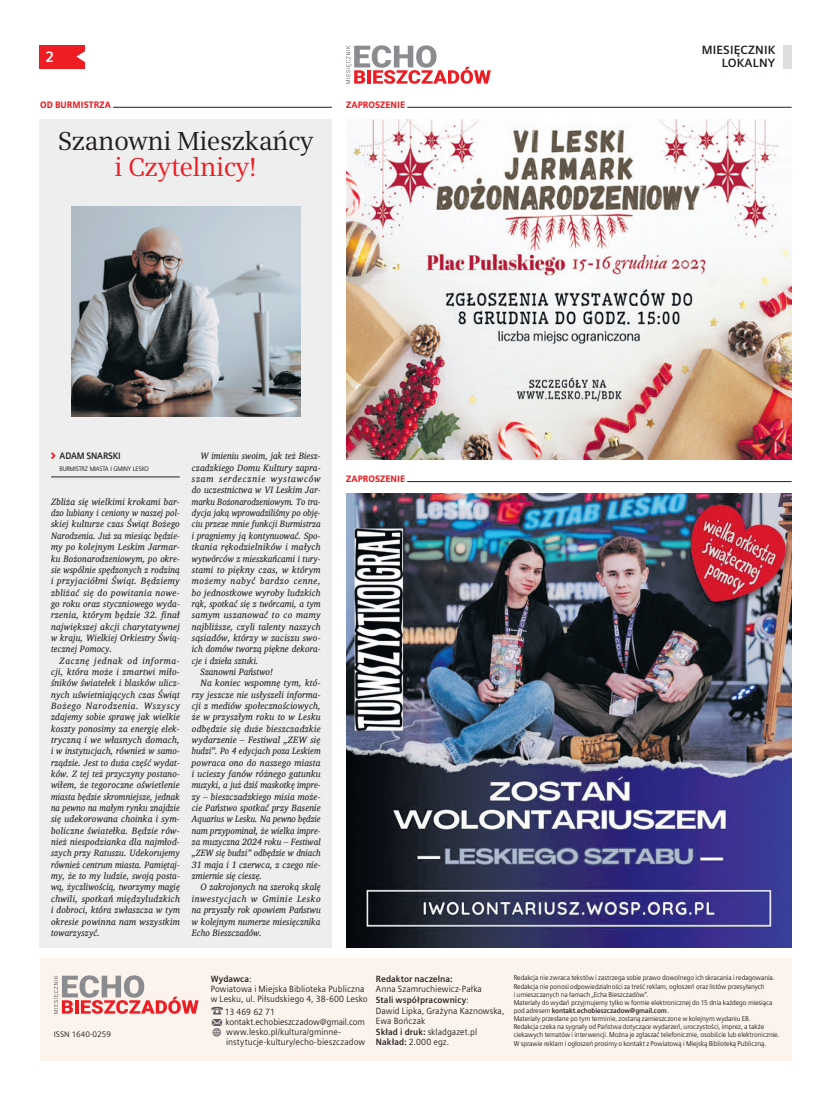
<style>
.page{position:relative;width:820px;height:1106px;background:#fff}
.page>*{position:absolute;margin:0;border:0;box-sizing:border-box;transform-origin:0 0}
.t1{font:26px "Siemens Serif";letter-spacing:-.02em;color:#231f20}
.t2{font:26px "Siemens Serif";letter-spacing:-.02em;color:#ee1d23}
.t3{font:700 15px "Siemens Sans";color:#fff}
.t4{font:700 12px/13px "Siemens Sans";letter-spacing:.015em;color:#231f20;text-align:right}
.t5{font:italic 9.4px/11.3px "Charis SIL";letter-spacing:.015em;color:#231f20;text-align:justify}
.t6{font:italic 9.4px/11.3px "Charis SIL";letter-spacing:.015em;color:#231f20;text-align:justify;scale:.96 1}
.t7{font:italic 9.4px "Charis SIL";letter-spacing:.015em;color:#231f20;scale:.93 1}
.t8{font:italic 9.4px "Charis SIL";letter-spacing:.015em;color:#231f20;scale:.95 1}
.t9{font:italic 9.4px "Charis SIL";letter-spacing:.015em;color:#231f20;scale:.9 1}
.t10{font:italic 9.4px "Charis SIL";letter-spacing:.015em;color:#231f20;scale:.92 1}
.t11{font:italic 9.4px "Charis SIL";letter-spacing:.015em;color:#231f20;scale:.94 1}
.t12{font:italic 9.4px "Charis SIL";letter-spacing:.015em;color:#231f20;scale:.91 1}
.t13{font:italic 9.4px "Charis SIL";letter-spacing:.035em;color:#231f20}
.t14{font:italic 9.4px "Charis SIL";letter-spacing:.065em;color:#231f20}
.t15{font:900 9.4px "Siemens Sans";letter-spacing:.005em;color:#ee1d23;scale:.93 1}
.t16{font:italic 9.4px "Charis SIL";letter-spacing:.09em;color:#231f20}
.t17{font:italic 9.4px "Charis SIL";letter-spacing:.04em;color:#231f20}
.t18{font:700 9.4px "Siemens Sans";letter-spacing:-.015em;color:#231f20;scale:.93 1}
.t19{font:9px/10.5px "Siemens Sans";letter-spacing:.005em;color:#231f20;scale:.95 1}
.t20{font:9px "Siemens Sans";letter-spacing:-.015em;color:#231f20;scale:.95 1}
.t21{font:700 9px "Siemens Sans";letter-spacing:.005em;color:#231f20;scale:.95 1}
.t22{font:8px "Siemens Sans";color:#231f20}
.t23{font:7px/8.1px "Siemens Sans";letter-spacing:-.015em;color:#231f20;scale:.95 1}
.t24{font:6.6px "Siemens Sans";letter-spacing:-.045em;color:#231f20;scale:.93 1}
.s1{font-weight:700}
.s2{font-family:"Modern Pictograms";font-size:14px;color:#57585a}
</style>
<div class="page">
<div style="left:40px;top:45px;width:45px;height:23px;background:#ee1d23"></div>
<div style="left:782px;top:45px;width:9px;height:24px;background:#dcdddf"></div>
<svg style="left:346px;top:45px;width:144px;height:39px"></svg>
<svg style="left:76px;top:51px;width:9px;height:11px"></svg>
<div style="left:40px;top:119px;width:292px;height:828px;background:#eeeeef"></div>
<hr style="left:40px;top:107px;width:292px;height:1px;background:#231f20">
<div style="left:40px;top:105px;width:73px;height:5px;background:#fff"></div>
<img style="left:71px;top:206px;width:229px;height:210px">
<hr style="left:51px;top:476px;width:129px;height:1px;background:#231f20">
<div style="left:40px;top:958px;width:751px;height:102px;background:#fdf3ed"></div>
<svg style="left:54px;top:975px;width:144px;height:38px"></svg>
<hr style="left:346px;top:107px;width:445px;height:1px;background:#231f20">
<div style="left:346px;top:105px;width:61px;height:5px;background:#fff"></div>
<hr style="left:346px;top:481px;width:445px;height:1px;background:#231f20">
<div style="left:346px;top:479px;width:61px;height:5px;background:#fff"></div>
<img style="left:346px;top:119px;width:445px;height:340px">
<img style="left:346px;top:493px;width:445px;height:454px">
<h2 class="t3" style="left:45px;top:49px;width:10px">2</h2>
<p class="t4" style="left:701px;top:44px;width:75px">MIESIĘCZNIK<br>LOKALNY</p>
<p class="t15" style="left:40px;top:99px;width:78px">OD BURMISTRZA</p>
<p class="t15" style="left:346px;top:99px;width:65px">ZAPROSZENIE</p>
<h1 class="t1" style="left:58px;top:127px;width:257px">Szanowni Mieszkańcy</h1>
<h1 class="t2" style="left:114px;top:153px;width:144px">i Czytelnicy!</h1>
<p class="t18" style="left:60px;top:451px;width:67px">ADAM SNARSKI</p>
<p class="t24" style="left:60px;top:465px;width:97px">BURMISTRZ MIASTA I GMINY LESKO</p>
<p class="t6" style="left:51px;top:496px;width:136px">Zbliża się wielkimi krokami bar&shy;dzo lubiany i ceniony w naszej pol&shy;skiej kulturze czas Świąt Bożego Narodzenia. Już za miesiąc będzie&shy;my po kolejnym Leskim Jarmar&shy;ku Bożonarodzeniowym, po okre&shy;sie wspólnie spędzonych z rodziną i przyjaciółmi Świąt. Będziemy zbliżać się do powitania nowe&shy;go roku oraz styczniowego wyda&shy;rzenia, którym będzie 32. finał największej akcji charytatywnej w kraju, Wielkiej Orkiestry Świą&shy;tecznej Pomocy.</p>
<p class="t5" style="left:51px;top:654px;width:130px;text-indent:9px">Zacznę jednak od informa&shy;cji, która może i zmartwi miło&shy;śników światełek i blasków ulicz&shy;nych uświetniających czas Świąt Bożego Narodzenia. Wszyscy zdajemy sobie sprawę jak wielkie koszty ponosimy za energię elek&shy;tryczną i we własnych domach, i w instytucjach, również w samo&shy;rządzie. Jest to duża część wydat&shy;ków. Z tej też przyczyny postano&shy;wiłem, że tegoroczne oświetlenie miasta będzie skromniejsze, jednak na pewno na małym rynku znajdzie się udekorowana choinka i sym&shy;boliczne światełka. Będzie rów&shy;nież niespodzianka dla najmłod&shy;szych przy Ratuszu. Udekorujemy również centrum miasta. Pamiętaj&shy;my, że to my ludzie, swoją posta&shy;wą, życzliwością, tworzymy magię chwili, spotkań międzyludzkich i dobroci, która zwłaszcza w tym okresie powinna nam wszystkim towarzyszyć.</p>
<p class="t7" style="left:200px;top:450px;width:131px">W imieniu swoim, jak też Biesz-</p>
<p class="t6" style="left:192px;top:462px;width:136px">czadzkiego Domu Kultury zapra-</p>
<p class="t16" style="left:192px;top:473px;width:130px">szam serdecznie wystawców</p>
<p class="t8" style="left:192px;top:484px;width:137px">do uczestnictwa w VI Leskim Jar-</p>
<p class="t9" style="left:192px;top:496px;width:144px">marku Bożonarodzeniowym. To tra-</p>
<p class="t12" style="left:192px;top:507px;width:143px">dycja jaką wprowadziliśmy po obję-</p>
<p class="t7" style="left:192px;top:519px;width:140px">ciu przeze mnie funkcji Burmistrza</p>
<p class="t7" style="left:192px;top:530px;width:140px">i pragniemy ją kontynuować. Spo-</p>
<p class="t13" style="left:192px;top:541px;width:130px">tkania rękodzielników i małych</p>
<p class="t7" style="left:192px;top:553px;width:140px">wytwórców z mieszkańcami i tury-</p>
<p class="t13" style="left:192px;top:564px;width:130px">stami to piękny czas, w którym</p>
<p class="t14" style="left:192px;top:575px;width:130px">możemy nabyć bardzo cenne,</p>
<p class="t5" style="left:192px;top:586px;width:130px">bo jednostkowe wyroby ludzkich</p>
<p class="t7" style="left:192px;top:598px;width:140px">rąk, spotkać się z twórcami, a tym</p>
<p class="t17" style="left:192px;top:609px;width:130px">samym uszanować to co mamy</p>
<p class="t5" style="left:192px;top:620px;width:130px">najbliższe, czyli talenty naszych</p>
<p class="t5" style="left:192px;top:632px;width:130px">sąsiadów, którzy w zaciszu swo-</p>
<p class="t11" style="left:192px;top:643px;width:138px">ich domów tworzą piękne dekora-</p>
<p class="t7" style="left:192px;top:655px;width:73px">cje i dzieła sztuki.</p>
<p class="t7" style="left:200px;top:666px;width:80px">Szanowni Państwo!</p>
<p class="t5" style="left:200px;top:677px;width:122px">Na koniec wspomnę tym, któ-</p>
<p class="t6" style="left:192px;top:688px;width:136px">rzy jeszcze nie usłyszeli informa-</p>
<p class="t5" style="left:192px;top:700px;width:130px">cji z mediów społecznościowych,</p>
<p class="t5" style="left:192px;top:711px;width:130px">że w przyszłym roku to w Lesku</p>
<p class="t5" style="left:192px;top:722px;width:130px">odbędzie się duże bieszczadzkie</p>
<p class="t5" style="left:192px;top:734px;width:130px">wydarzenie – Festiwal „ZEW się</p>
<p class="t9" style="left:192px;top:745px;width:144px">budzi”. Po 4 edycjach poza Leskiem</p>
<p class="t5" style="left:192px;top:756px;width:130px">powraca ono do naszego miasta</p>
<p class="t5" style="left:192px;top:768px;width:130px">i ucieszy fanów różnego gatunku</p>
<p class="t10" style="left:192px;top:779px;width:141px">muzyki, a już dziś maskotkę impre-</p>
<p class="t8" style="left:192px;top:791px;width:137px">zy – bieszczadzkiego misia może-</p>
<p class="t8" style="left:192px;top:802px;width:137px">cie Państwo spotkać przy Basenie</p>
<p class="t9" style="left:192px;top:813px;width:144px">Aquarius w Lesku. Na pewno będzie</p>
<p class="t10" style="left:192px;top:825px;width:141px">nam przypominał, że wielka impre-</p>
<p class="t10" style="left:192px;top:836px;width:141px">za muzyczna 2024 roku – Festiwal</p>
<p class="t12" style="left:192px;top:847px;width:143px">„ZEW się budzi” odbędzie w dniach</p>
<p class="t8" style="left:192px;top:859px;width:137px">31 maja i 1 czerwca, z czego nie-</p>
<p class="t7" style="left:192px;top:870px;width:77px">zmiernie się cieszę.</p>
<p class="t7" style="left:200px;top:881px;width:131px">O zakrojonych na szeroką skalę</p>
<p class="t14" style="left:192px;top:893px;width:130px">inwestycjach w Gminie Lesko</p>
<p class="t11" style="left:192px;top:904px;width:138px">na przyszły rok opowiem Państwu</p>
<p class="t11" style="left:192px;top:915px;width:138px">w kolejnym numerze miesięcznika</p>
<p class="t7" style="left:192px;top:927px;width:77px">Echo Bieszczadów.</p>
<p class="t15" style="left:346px;top:473px;width:65px">ZAPROSZENIE</p>
<p class="t22" style="left:54px;top:1029px;width:59px">ISSN 1640-0259</p>
<p class="t19" style="left:210px;top:974px;width:167px;line-height:10px"><span class="s1">Wydawca</span>:<br>Powiatowa i Miejska Biblioteka Publiczna w Lesku, ul. Piłsudskiego 4, 38-600 Lesko</p>
<p class="t23" style="left:513px;top:974px;width:281px">Redakcja nie zwraca tekstów i zastrzega sobie prawo dowolnego ich skracania i redagowania.<br>Redakcja nie ponosi odpowiedzialności za treść reklam, ogłoszeń oraz listów przesyłanych<br>i umieszczanych na łamach „Echa Bieszczadów”.<br>Materiały do wydań przyjmujemy tylko w formie elektronicznej do 15 dnia każdego miesiąca pod adresem <span class="s1">kontakt.echobieszczadow@gmail.com</span>.<br>Materiały przesłane po tym terminie, zostaną zamieszczone w kolejnym wydaniu EB.<br>Redakcja czeka na sygnały od Państwa dotyczące wydarzeń, uroczystości, imprez, a także ciekawych tematów i interwencji. Można je zgłaszać telefonicznie, osobiście lub elektronicznie.<br>W sprawie reklam i ogłoszeń prosimy o kontakt z Powiatową i Miejską Biblioteką Publiczną.</p>
<p class="t21" style="left:376px;top:973px;width:82px">Redaktor naczelna:</p>
<p class="t19" style="left:376px;top:984px;width:137px">Anna Szamruchiewicz-Pałka<br><span class="s1">Stali współpracownicy</span>:<br>Dawid Lipka, Grażyna Kaznowska,<br>Ewa Bończak<br><span class="s1">Skład i druk:</span> skladgazet.pl<br><span class="s1">Nakład:</span> 2.000 egz.</p>
<p class="t19" style="left:225px;top:1006px;width:54px">13 469 62 71</p>
<p class="t20" style="left:210px;top:1016px;width:164px"><span class="s2">m</span> kontakt.echobieszczadow@gmail.com</p>
<p class="t19" style="left:226px;top:1026px;width:122px">www.lesko.pl/kultura/gminne-</p>
<p class="t19" style="left:226px;top:1036px;width:148px">instytucje-kultury/echo-bieszczadow</p>
</div>
